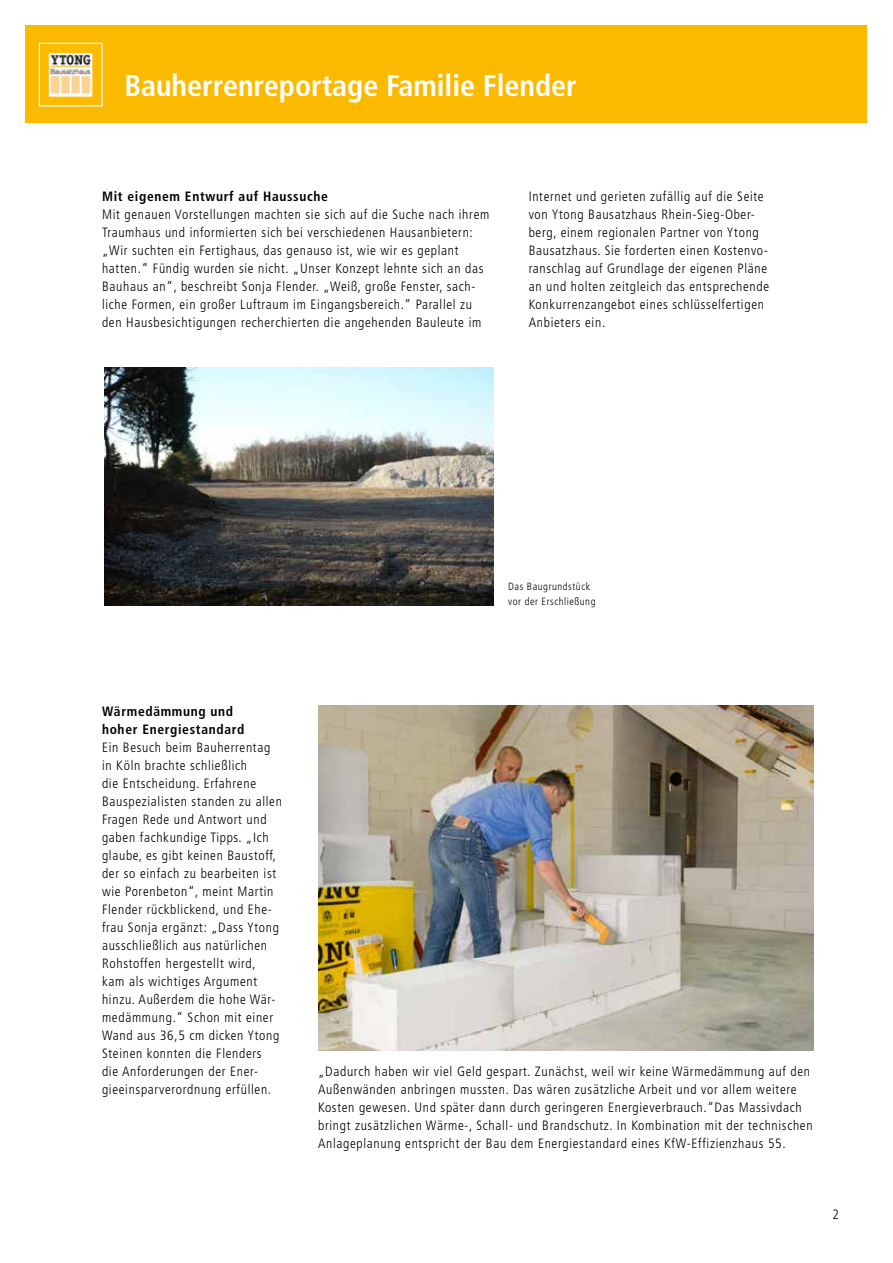
<style>
.page{position:relative;width:893px;height:1263px;background:#fff}
.page>*{position:absolute;margin:0;border:0;box-sizing:border-box;transform-origin:0 0}
.t1{font:700 condensed 30px "Frutiger";color:#fff}
.t2{font:300 condensed 13.5px/18px "Frutiger";letter-spacing:.05em;color:#000}
.t3{font:700 condensed 13.5px/18px "Frutiger";letter-spacing:.05em;color:#000}
.t4{font:300 condensed 10.5px/15px "Frutiger";letter-spacing:.05em;color:#000}
</style>
<div class="page">
<div style="left:26px;top:26px;width:841px;height:97px;background:#fbba00"></div>
<img style="left:48px;top:52px;width:46px;height:46px">
<div style="left:39px;top:43px;width:64px;height:64px;border:1px solid #fff"></div>
<img style="left:318px;top:706px;width:496px;height:345px">
<img style="left:104px;top:367px;width:389px;height:239px">
<h1 class="t1" style="left:124px;top:67px;width:454px">Bauherrenreportage Familie Flender</h1>
<p class="t3" style="left:102px;top:188px;width:227px">Mit eigenem Entwurf auf Haussuche</p>
<p class="t2" style="left:102px;top:206px;width:389px">Mit genauen Vorstellungen machten sie sich auf die Suche nach ihrem Traumhaus und informierten sich bei verschiedenen Hausanbietern: „Wir suchten ein Fertighaus, das genauso ist, wie wir es geplant hatten.“ Fündig wurden sie nicht. „Unser Konzept lehnte sich an das Bauhaus an“, beschreibt Sonja Flender. „Weiß, große Fenster, sach&shy;liche Formen, ein großer Luftraum im Eingangsbereich.“ Parallel zu den Hausbesichtigungen recherchierten die angehenden Bauleute im</p>
<p class="t2" style="left:529px;top:188px;width:242px">Internet und gerieten zufällig auf die Seite von Ytong Bausatzhaus Rhein-Sieg-Ober&shy;berg, einem regionalen Partner von Ytong Bausatzhaus. Sie forderten einen Kostenvo&shy;ranschlag auf Grundlage der eigenen Pläne an und holten zeitgleich das entsprechende Konkurrenzangebot eines schlüsselfertigen Anbieters ein.</p>
<p class="t4" style="left:508px;top:579px;width:89px">Das Baugrundstück vor der Erschließung</p>
<p class="t3" style="left:102px;top:702px;width:144px">Wärmedämmung und hoher Energiestandard</p>
<p class="t2" style="left:102px;top:738px;width:181px">Ein Besuch beim Bauherrentag in Köln brachte schließlich<br>die Entscheidung. Erfahrene<br>Bauspezialisten standen zu allen<br>Fragen Rede und Antwort und gaben fachkundige Tipps. „Ich glaube, es gibt keinen Baustoff, der so einfach zu bearbeiten ist wie Porenbeton“, meint Martin<br>Flender rückblickend, und Ehe&shy;frau Sonja ergänzt: „Dass Ytong ausschließlich aus natürlichen<br>Rohstoffen hergestellt wird,<br>kam als wichtiges Argument hinzu. Außerdem die hohe Wär&shy;medämmung.“ Schon mit einer<br>Wand aus 36,5 cm dicken Ytong<br>Steinen konnten die Flenders<br>die Anforderungen der Ener&shy;gieeinsparverordnung erfüllen.</p>
<p class="t2" style="left:318px;top:1062px;width:496px">„Dadurch haben wir viel Geld gespart. Zunächst, weil wir keine Wärmedämmung auf den Außenwänden anbringen mussten. Das wären zusätzliche Arbeit und vor allem weitere Kosten gewesen. Und später dann durch geringeren Energieverbrauch.“Das Massivdach bringt zusätzlichen Wärme-, Schall- und Brandschutz. In Kombination mit der technischen Anlageplanung entspricht der Bau dem Energiestandard eines KfW-Effizienzhaus 55.</p>
<p class="t2" style="left:833px;top:1205px;width:8px">2</p>
</div>
